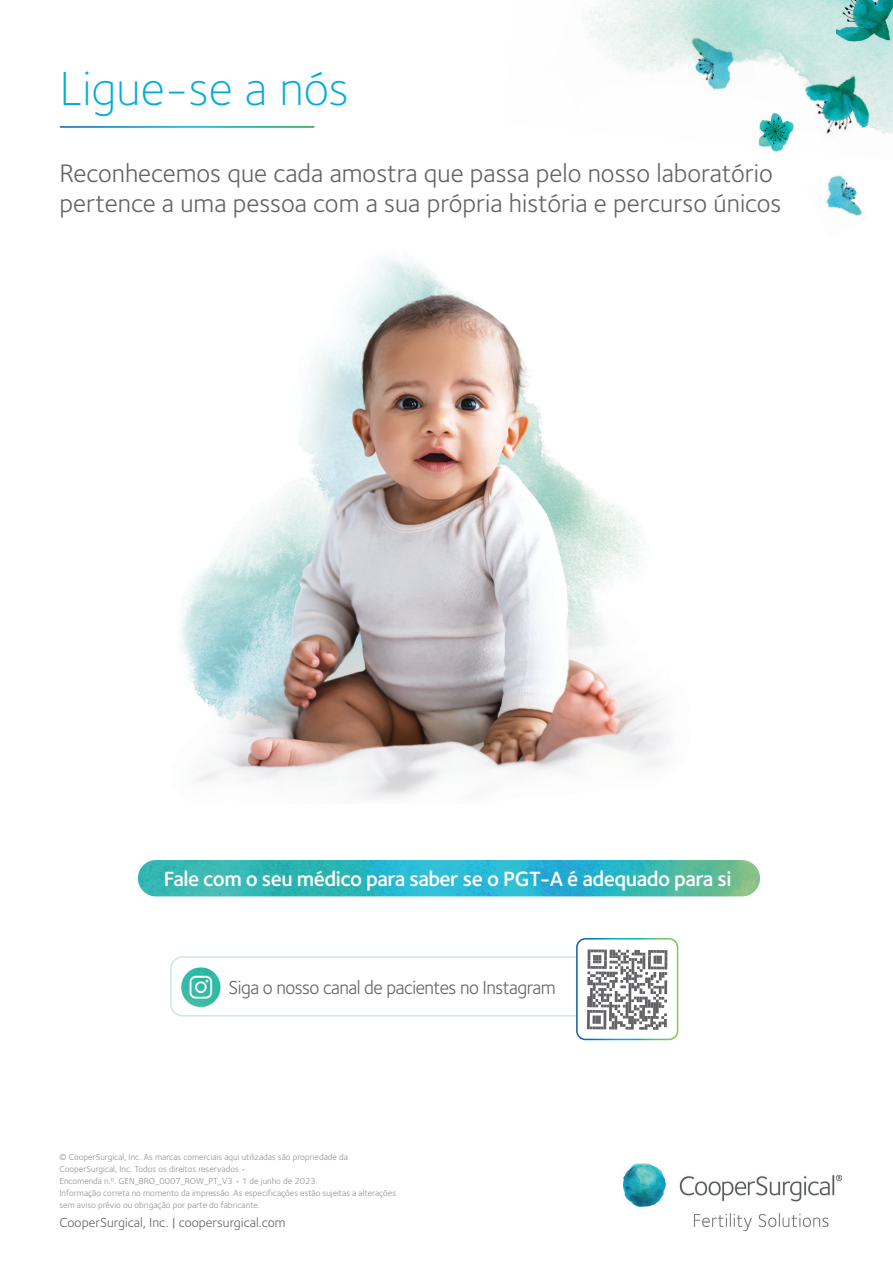
<style>
.page{position:relative;width:893px;height:1263px;background:#fff}
.page>*{position:absolute;margin:0;border:0;box-sizing:border-box;transform-origin:0 0}
.Large_Title{font:300 49.5px "Foundry Sterling";color:#00aedc}
.Subtitle{font:26.25px/30px "Foundry Sterling";color:#636366}
.Lozenge{font:600 21.45px "Foundry Sterling";letter-spacing:-.025em;color:#fff}
.Body_Paragraph__after_subtitle{font:19.5px "Foundry Sterling";letter-spacing:-.025em;color:#636366}
.Website_Footer{font:13.5px "Foundry Sterling";color:#636366}
.Back_page_Doc_number_line{font:9px/12px "Foundry Sterling";color:#8e9093}
</style>
<div class="page">
<img style="left:180px;top:257px;width:488px;height:541px">
<img style="left:138px;top:860px;width:622px;height:36px;border-radius:18px">
<div style="left:170px;top:956px;width:453px;height:60px;border:2px solid #d3e2e9;border-radius:12px"></div>
<div style="left:577px;top:939px;width:101px;height:100px;background:#fff;border-radius:9px"></div>
<div style="left:576px;top:938px;width:102px;height:102px;border:2px solid #fff;border-radius:9px"></div>
<svg style="left:587px;top:949px;width:80px;height:81px"></svg>
<img style="left:178px;top:962px;width:46px;height:46px;border-radius:23px">
<img style="left:583px;top:0;width:310px;height:134px">
<img style="left:837px;top:0;width:56px;height:52px">
<img style="left:799px;top:55px;width:84px;height:79px">
<img style="left:682px;top:14px;width:76px;height:83px">
<img style="left:826px;top:175px;width:37px;height:41px">
<img style="left:759px;top:106px;width:37px;height:46px">
<img style="left:624px;top:1163px;width:218px;height:68px">
<p class="Large_Title" style="left:60px;top:60px;width:291px">Ligue-se a nós</p>
<p class="Subtitle" style="left:60px;top:158px;width:723px">Reconhecemos que cada amostra que passa pelo nosso laboratório pertence a uma pessoa com a sua própria história e percurso únicos</p>
<p class="Lozenge" style="left:164px;top:866px;width:569px">Fale com o seu médico para saber se o PGT-A é adequado para si</p>
<p class="Body_Paragraph__after_subtitle" style="left:229px;top:976px;width:329px">Siga o nosso canal de pacientes no Instagram</p>
<p class="Back_page_Doc_number_line" style="left:60px;top:1151px;width:290px">© CooperSurgical, Inc. As marcas comerciais aqui utilizadas são propriedade da<br>CooperSurgical, Inc. Todos os direitos reservados •<br>Encomenda n.º. GEN_BRO_0007_ROW_PT_V3 • 1 de junho de 2023.</p>
<p class="Back_page_Doc_number_line" style="left:60px;top:1187px;width:338px">Informação correta no momento da impressão. As especificações estão sujeitas a alterações sem aviso prévio ou obrigação por parte do fabricante.</p>
<p class="Website_Footer" style="left:60px;top:1215px;width:227px">CooperSurgical, Inc. | coopersurgical.com</p>
</div>
